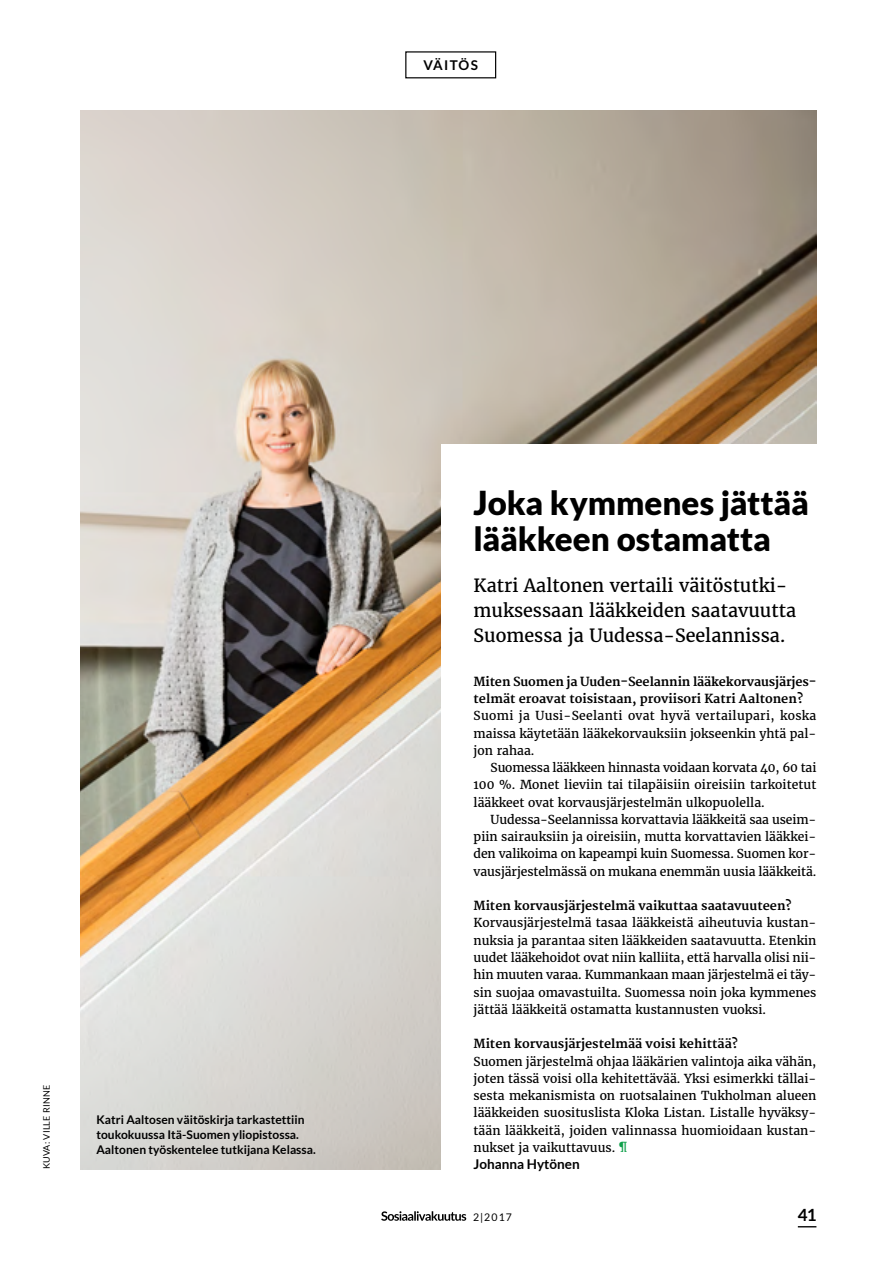
<style>
.page{position:relative;width:893px;height:1263px;background:#fff}
.page>*{position:absolute;margin:0;border:0;box-sizing:border-box;transform-origin:0 0}
.t1{font:900 33px/36px "Lato";color:#000}
.t2{font:18px/24.8px "Merriweather";color:#000}
.t3{font:700 16.8px "Lato";color:#000}
.t4{font:700 13.5px "Lato";color:#000}
.t5{font:12.15px/17.2px "Merriweather";color:#000;text-align:justify}
.t6{font:700 12.15px/17.2px "Merriweather";color:#000}
.t7{font:700 12px/15px "Lato";letter-spacing:.005em;color:#000}
.t8{font:10.5px "Lato";color:#000}
.t9{font:9px "Lato";letter-spacing:.025em;color:#000}
.s1{color:#10a04b}
</style>
<div class="page">
<svg style="left:381px;top:1211px;width:85px;height:10px"></svg>
<img style="left:81px;top:111px;width:735px;height:1058px">
<div style="left:441px;top:444px;width:425px;height:742px;background:#fff"></div>
<div style="left:405px;top:51px;width:91px;height:27px;border:1px solid #000"></div>
<svg style="left:798px;top:1226px;width:18px;height:1px"></svg>
<p class="t4" style="left:423px;top:57px;width:56px">VÄITÖS</p>
<p class="t9" style="left:41px;top:1169px;width:86px;rotate:-90deg">KUVA: VILLE RINNE</p>
<p class="t7" style="left:96px;top:1112px;width:221px">Katri Aaltosen väitöskirja tarkastettiin toukokuussa Itä-Suomen yliopistossa.<br>Aaltonen työskentelee tutkijana Kelassa.</p>
<h1 class="t1" style="left:474px;top:484px;width:337px">Joka kymmenes jättää lääkkeen ostamatta</h1>
<h2 class="t2" style="left:474px;top:573px;width:324px">Katri Aaltonen vertaili väitöstutki&shy;muksessaan lääkkeiden saatavuutta<br>Suomessa ja Uudessa-Seelannissa.</h2>
<p class="t6" style="left:474px;top:673px;width:342px">Miten Suomen ja Uuden-Seelannin lääkekorvausjärjes&shy;telmät eroavat toisistaan, proviisori Katri Aaltonen?</p>
<p class="t5" style="left:474px;top:707px;width:344px">Suomi ja Uusi-Seelanti ovat hyvä vertailupari, koska maissa käytetään lääkekorvauksiin jokseenkin yhtä pal&shy;jon rahaa.</p>
<p class="t5" style="left:474px;top:759px;width:344px;text-indent:17px">Suomessa lääkkeen hinnasta voidaan korvata 40, 60 tai 100 %. Monet lieviin tai tilapäisiin oireisiin tarkoitetut lääkkeet ovat korvausjärjestelmän ulkopuolella.</p>
<p class="t5" style="left:474px;top:811px;width:344px;text-indent:17px">Uudessa-Seelannissa korvattavia lääkkeitä saa useim&shy;piin sairauksiin ja oireisiin, mutta korvattavien lääkkei&shy;den valikoima on kapeampi kuin Suomessa. Suomen kor&shy;vausjärjestelmässä on mukana enemmän uusia lääkkeitä.</p>
<p class="t6" style="left:474px;top:898px;width:320px">Miten korvausjärjestelmä vaikuttaa saatavuuteen?</p>
<p class="t5" style="left:474px;top:914px;width:344px">Korvausjärjestelmä tasaa lääkkeistä aiheutuvia kustan&shy;nuksia ja parantaa siten lääkkeiden saatavuutta. Etenkin uudet lääkehoidot ovat niin kalliita, että harvalla olisi nii&shy;hin muuten varaa. Kummankaan maan järjestelmä ei täy&shy;sin suojaa omavastuilta. Suomessa noin joka kymmenes jättää lääkkeitä ostamatta kustannusten vuoksi.</p>
<p class="t6" style="left:474px;top:1036px;width:266px">Miten korvausjärjestelmää voisi kehittää?</p>
<p class="t5" style="left:474px;top:1052px;width:344px">Suomen järjestelmä ohjaa lääkärien valintoja aika vähän, joten tässä voisi olla kehitettävää. Yksi esimerkki tällai&shy;sesta mekanismista on ruotsalainen Tukholman alueen lääkkeiden suosituslista Kloka Listan. Listalle hyväksy&shy;tään lääkkeitä, joiden valinnassa huomioidaan kustan&shy;nukset ja vaikuttavuus. <span class="s1">¶</span></p>
<p class="t4" style="left:474px;top:1156px;width:108px">Johanna Hytönen</p>
<p class="t8" style="left:473px;top:1211px;width:40px">2|2017</p>
<h3 class="t3" style="left:798px;top:1205px;width:20px">41</h3>
</div>
